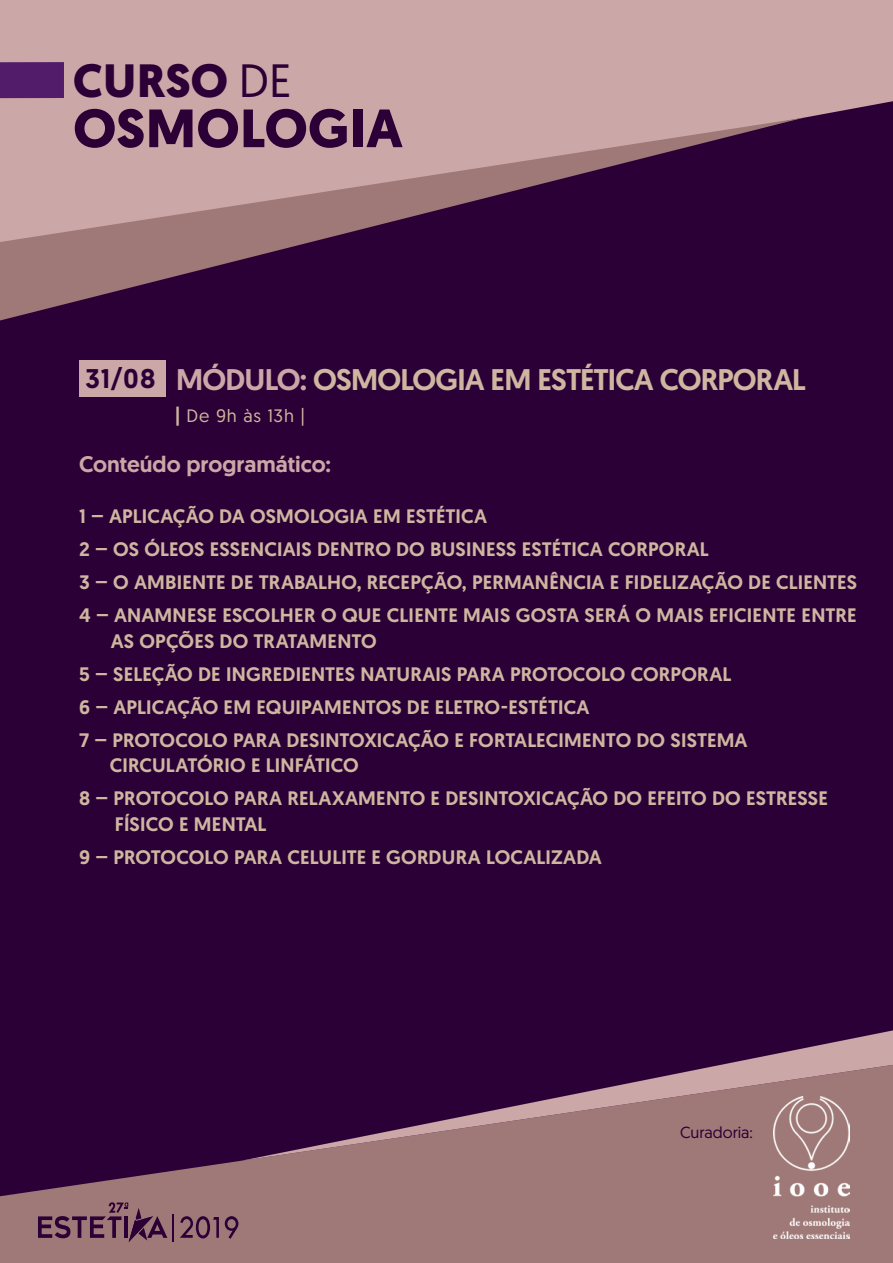
<style>
.page{position:relative;width:893px;height:1263px;background:#2b0036}
.page>*{position:absolute;margin:0;border:0;box-sizing:border-box;transform-origin:0 0}
.t1{font:700 53.85px "Geomanist";letter-spacing:.01em;color:#2b0036}
.t2{font:700 46.65px "Geomanist";letter-spacing:.005em;color:#2b0036}
.t3{font:500 29.85px "Geomanist";letter-spacing:-.025em;color:#ceb6a0}
.t4{font:500 27px "Geomanist";color:#2b0036}
.t5{font:500 22.5px "Geomanist";color:#cca7a7}
.t6{font:500 19.5px/33px "Geomanist";letter-spacing:.005em;color:#ceb6a0}
.t7{font:18px "Geomanist";letter-spacing:.045em;color:#ceb6a0}
.t8{font:16.05px "Geomanist";color:#2b0036}
.s1{font-weight:400}
.s2{color:#cca7a7}
.s3{font-weight:500}
</style>
<div class="page">
<div style="left:0;top:0;width:893px;height:118px;background:#cca7a7"></div>
<svg style="left:0;top:118px;width:802px;height:202px"></svg>
<div style="left:0;top:62px;width:64px;height:36px;background:#521c6b"></div>
<div style="left:0;top:1160px;width:893px;height:103px;background:#9f7977"></div>
<img style="left:774px;top:1161px;width:75px;height:77px">
<svg style="left:38px;top:1202px;width:129px;height:40px"></svg>
<hr style="left:172px;top:1214px;width:2px;height:28px;background:#2b0036">
<svg style="left:180px;top:1216px;width:39px;height:22px"></svg>
<svg style="left:225px;top:1216px;width:13px;height:23px"></svg>
<svg style="left:241px;top:1030px;width:652px;height:131px"></svg>
<div style="left:79px;top:360px;width:86px;height:37px;background:#cca7a7"></div>
<h2 class="t2" style="left:73px;top:49px;width:220px">CURSO <span class="s1">DE</span></h2>
<h1 class="t1" style="left:73px;top:92px;width:331px">OSMOLOGIA</h1>
<h3 class="t4" style="left:85px;top:360px;width:72px">31/08</h3>
<h3 class="t3" style="left:176px;top:360px;width:631px"><span class="s2">MÓDULO:</span> OSMOLOGIA EM ESTÉTICA CORPORAL</h3>
<p class="t7" style="left:175px;top:404px;width:131px"><span class="s3">|</span> De 9h às 13h |</p>
<p class="t5" style="left:79px;top:449px;width:253px">Conteúdo programático:</p>
<p class="t6" style="left:79px;top:499px;width:779px">1 – APLICAÇÃO DA OSMOLOGIA EM ESTÉTICA<br>2 – OS ÓLEOS ESSENCIAIS DENTRO DO BUSINESS ESTÉTICA CORPORAL<br>3 – O AMBIENTE DE TRABALHO, RECEPÇÃO, PERMANÊNCIA E FIDELIZAÇÃO DE CLIENTES 4 – ANAMNESE ESCOLHER O QUE CLIENTE MAIS GOSTA SERÁ O MAIS EFICIENTE ENTRE</p>
<p class="t6" style="left:79px;top:624px;width:670px;text-indent:32px">AS OPÇÕES DO TRATAMENTO<br>5 – SELEÇÃO DE INGREDIENTES NATURAIS PARA PROTOCOLO CORPORAL<br>6 – APLICAÇÃO EM EQUIPAMENTOS DE ELETRO-ESTÉTICA<br>7 – PROTOCOLO PARA DESINTOXICAÇÃO E FORTALECIMENTO DO SISTEMA</p>
<p class="t6" style="left:79px;top:748px;width:750px;text-indent:31px">CIRCULATÓRIO E LINFÁTICO<br>8 – PROTOCOLO PARA RELAXAMENTO E DESINTOXICAÇÃO DO EFEITO DO ESTRESSE</p>
<p class="t6" style="left:79px;top:807px;width:524px;text-indent:36px">FÍSICO E MENTAL<br>9 – PROTOCOLO PARA CELULITE E GORDURA LOCALIZADA</p>
<p class="t8" style="left:680px;top:1122px;width:74px">Curadoria:</p>
</div>
